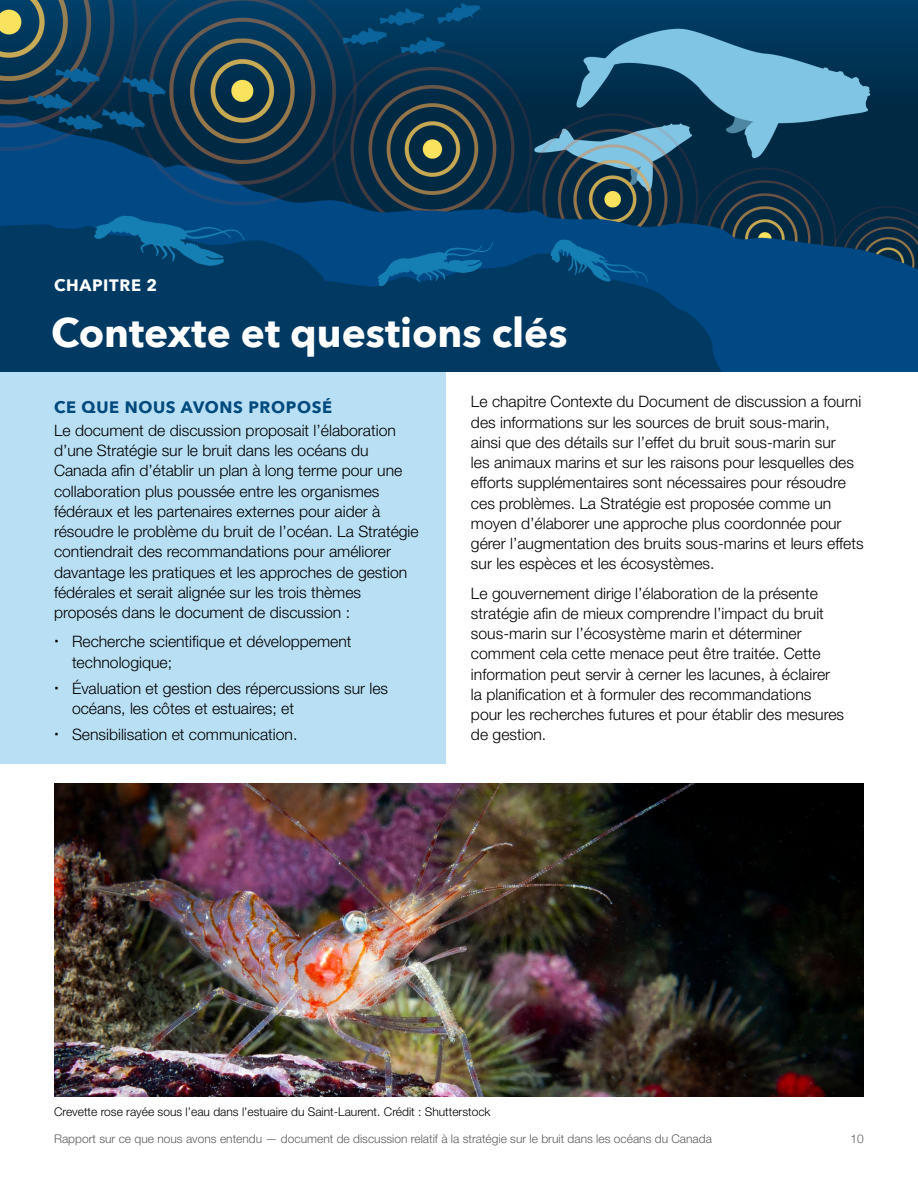
<style>
.page{position:relative;width:918px;height:1188px;background:#fff}
.page>*{position:absolute;margin:0;border:0;box-sizing:border-box;transform-origin:0 0}
.t1{font:700 40.5px "Avenir Next";color:#fff}
.t2{font:700 16.5px "Avenir Next";letter-spacing:.04em;color:#004a7e}
.t3{font:700 16.5px "Avenir Next";letter-spacing:.04em;color:#fff}
.t4{font:300 15.75px/20.2px "Helvetica Neue LT Std";color:#000}
.t5{font:300 12px "Helvetica Neue LT Std";color:#5e5e5f}
.t6{font:300 12px "Helvetica Neue LT Std";color:#000}
</style>
<div class="page">
<div style="left:0;top:351px;width:446px;height:412px;background:#b8dff3"></div>
<img style="left:54px;top:783px;width:810px;height:313px">
<img style="left:0;top:0;width:918px;height:371px">
<p class="t3" style="left:54px;top:271px;width:105px">CHAPITRE 2</p>
<h1 class="t1" style="left:51px;top:297px;width:518px">Contexte et questions clés</h1>
<p class="t2" style="left:54px;top:393px;width:280px">CE QUE NOUS AVONS PROPOSÉ</p>
<p class="t4" style="left:54px;top:420px;width:366px">Le document de discussion proposait l’élaboration d’une Stratégie sur le bruit dans les océans du Canada afin d’établir un plan à long terme pour une collaboration plus poussée entre les organismes fédéraux et les partenaires externes pour aider à résoudre le problème du bruit de l’océan. La Stratégie contiendrait des recommandations pour améliorer davantage les pratiques et les approches de gestion fédérales et serait alignée sur les trois thèmes proposés dans le document de discussion :</p>
<p class="t4" style="left:72px;top:631px;width:281px">Recherche scientifique et développement technologique;</p>
<p class="t4" style="left:72px;top:678px;width:318px">Évaluation et gestion des répercussions sur les océans, les côtes et estuaires; et</p>
<p class="t4" style="left:72px;top:724px;width:227px">Sensibilisation et communication.</p>
<p class="t4" style="left:471px;top:391px;width:394px">Le chapitre Contexte du Document de discussion a fourni des informations sur les sources de bruit sous-marin, ainsi que des détails sur l’effet du bruit sous-marin sur<br>les animaux marins et sur les raisons pour lesquelles des efforts supplémentaires sont nécessaires pour résoudre ces problèmes. La Stratégie est proposée comme un moyen d’élaborer une approche plus coordonnée pour gérer l’augmentation des bruits sous-marins et leurs effets sur les espèces et les écosystèmes.</p>
<p class="t4" style="left:471px;top:583px;width:375px">Le gouvernement dirige l’élaboration de la présente stratégie afin de mieux comprendre l’impact du bruit sous-marin sur l’écosystème marin et déterminer comment cela cette menace peut être traitée. Cette information peut servir à cerner les lacunes, à éclairer la planification et à formuler des recommandations pour les recherches futures et pour établir des mesures de gestion.</p>
<p class="t6" style="left:54px;top:1104px;width:438px">Crevette rose rayée sous l’eau dans l’estuaire du Saint-Laurent. Crédit : Shutterstock</p>
<p class="t5" style="left:54px;top:1132px;width:659px">Rapport sur ce que nous avons entendu — document de discussion relatif à la stratégie sur le bruit dans les océans du Canada</p>
<p class="t5" style="left:851px;top:1132px;width:15px">10</p>
</div>
